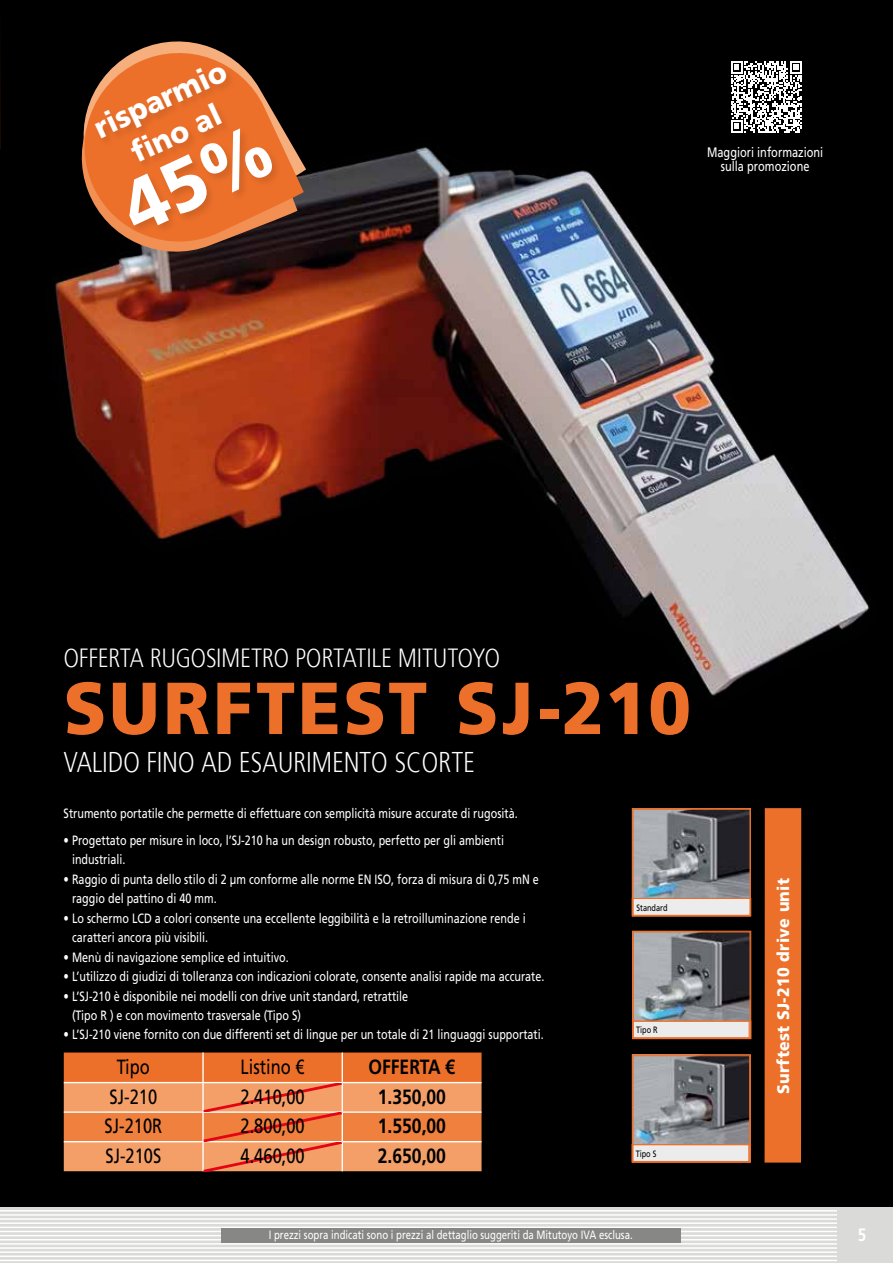
<style>
.page{position:relative;width:893px;height:1263px;background:#fff}
.page>*{position:absolute;margin:0;border:0;box-sizing:border-box;transform-origin:0 0}
.t1{font:900 73.5px "Mitutoyo Frutiger";letter-spacing:.04em;color:#ed702a}
.t2{font:900 30px/37.5px "Mitutoyo Frutiger";color:#fff;text-align:center}
.t3{font:300 28.5px "Mitutoyo Frutiger";letter-spacing:.01em;color:#fff}
.t4{font:300 26.25px "Mitutoyo Frutiger";letter-spacing:.005em;color:#fff}
.t5{font:20.55px "Mitutoyo Frutiger";color:#000}
.t6{font:700 20.55px "Mitutoyo Frutiger";color:#000}
.t7{font:700 18px "Mitutoyo Frutiger";color:#fff}
.t8{font:900 16.65px "Mitutoyo Frutiger";letter-spacing:.02em;color:#fff}
.t9{font:13.8px/13.8px "Mitutoyo Frutiger";color:#fff;text-align:center}
.t10{font:13.5px/19.5px "Mitutoyo Frutiger";color:#fff}
.t11{font:12px "Mitutoyo Frutiger";color:#fff}
.t12{font:9.15px "Mitutoyo Frutiger";color:#000}
</style>
<div class="page">
<div style="left:0;top:1208px;width:838px;height:55px;background:#dadad9"></div>
<hr style="left:0;top:1210px;width:838px;height:1px;background:#fff">
<hr style="left:0;top:1214px;width:838px;height:2px;background:#fff">
<hr style="left:0;top:1218px;width:838px;height:2px;background:#fff">
<hr style="left:0;top:1222px;width:838px;height:2px;background:#fff">
<hr style="left:0;top:1226px;width:838px;height:2px;background:#fff">
<hr style="left:0;top:1231px;width:838px;height:1px;background:#fff">
<hr style="left:0;top:1235px;width:838px;height:1px;background:#fff">
<hr style="left:0;top:1239px;width:838px;height:1px;background:#fff">
<hr style="left:0;top:1243px;width:838px;height:1px;background:#fff">
<hr style="left:0;top:1247px;width:838px;height:2px;background:#fff">
<hr style="left:0;top:1251px;width:838px;height:2px;background:#fff">
<hr style="left:0;top:1255px;width:838px;height:2px;background:#fff">
<hr style="left:0;top:1260px;width:838px;height:1px;background:#fff">
<div style="left:838px;top:1208px;width:55px;height:55px;background:#dadad9"></div>
<div style="left:221px;top:1229px;width:459px;height:14px;background:#878786"></div>
<div style="left:0;top:0;width:893px;height:1206px;background:#000"></div>
<svg style="left:731px;top:61px;width:71px;height:25px"></svg>
<img style="left:0;top:55px;width:1px;height:31px">
<svg style="left:64px;top:1052px;width:418px;height:119px;background:#f08b52"></svg>
<div style="left:765px;top:808px;width:36px;height:354px;background:#ed702a"></div>
<img style="left:635px;top:811px;width:113px;height:87px">
<div style="left:632px;top:808px;width:119px;height:108px;border:1px solid #ed702a"></div>
<div style="left:632px;top:898px;width:119px;height:18px;background:#ececec"></div>
<div style="left:632px;top:898px;width:119px;height:18px;border:1px solid #ed702a"></div>
<div style="left:633px;top:809px;width:117px;height:107px;border:1px solid #ed702a"></div>
<img style="left:635px;top:933px;width:113px;height:88px">
<div style="left:632px;top:1021px;width:119px;height:18px;background:#ececec;border:1px solid #ed702a"></div>
<div style="left:633px;top:931px;width:117px;height:107px;border:1px solid #ed702a"></div>
<img style="left:635px;top:1057px;width:113px;height:87px">
<div style="left:632px;top:1054px;width:119px;height:108px;border:1px solid #ed702a"></div>
<div style="left:632px;top:1144px;width:119px;height:18px;background:#ececec;border:1px solid #ed702a"></div>
<div style="left:633px;top:1055px;width:117px;height:107px;border:1px solid #ed702a"></div>
<div style="left:632px;top:1021px;width:117px;height:18px;border:1px solid #ed702a"></div>
<div style="left:632px;top:1144px;width:117px;height:18px;border:1px solid #ed702a"></div>
<img style="left:0;top:86px;width:870px;height:613px">
<svg style="left:304px;top:86px;width:3px;height:157px"></svg>
<svg style="left:69px;top:86px;width:229px;height:178px"></svg>
<svg style="left:72px;top:41px;width:232px;height:214px"></svg>
<div style="left:94px;top:66px;width:188px;height:169px;background:#000;opacity:.12"></div>
<svg style="left:116px;top:122px;width:160px;height:112px;background:#e26c29"></svg>
<h2 class="t2" style="left:88px;top:112px;width:144px;rotate:-25deg">risparmio fi no al</h2>
<p class="t9" style="left:707px;top:146px;width:118px">Maggiori informazioni sulla promozione</p>
<h3 class="t4" style="left:64px;top:642px;width:438px">OFFERTA RUGOSIMETRO PORTATILE MITUTOYO</h3>
<h1 class="t1" style="left:64px;top:664px;width:629px">SURFTEST SJ-210</h1>
<h3 class="t3" style="left:64px;top:745px;width:412px">VALIDO FINO AD ESAURIMENTO SCORTE</h3>
<p class="t10" style="left:64px;top:804px;width:456px">Strumento portatile che permette di effettuare con semplicità misure accurate di rugosità.</p>
<p class="t10" style="left:72px;top:830px;width:434px;text-indent:-8px">• Progettato per misure in loco, l’SJ-210 ha un design robusto, perfetto per gli ambienti industriali.</p>
<p class="t10" style="left:72px;top:869px;width:468px;text-indent:-8px">• Raggio di punta dello stilo di 2 μm conforme alle norme EN ISO, forza di misura di 0,75 mN e raggio del pattino di 40 mm.</p>
<p class="t10" style="left:72px;top:908px;width:455px;text-indent:-8px">• Lo schermo LCD a colori consente una eccellente leggibilità e la retroilluminazione rende i caratteri ancora più visibili.</p>
<p class="t10" style="left:64px;top:947px;width:227px">• Menù di navigazione semplice ed intuitivo.</p>
<p class="t10" style="left:64px;top:966px;width:482px">• L’utilizzo di giudizi di tolleranza con indicazioni colorate, consente analisi rapide ma accurate.</p>
<p class="t10" style="left:72px;top:986px;width:338px;text-indent:-8px">• L’SJ-210 è disponibile nei modelli con drive unit standard, retrattile (Tipo R ) e con movimento trasversale (Tipo S)</p>
<p class="t10" style="left:64px;top:1025px;width:482px">• L’SJ-210 viene fornito con due differenti set di lingue per un totale di 21 linguaggi supportati.</p>
<h3 class="t5" style="left:117px;top:1054px;width:35px">Tipo</h3>
<h3 class="t5" style="left:241px;top:1054px;width:66px">Listino €</h3>
<h3 class="t6" style="left:368px;top:1054px;width:88px">OFFERTA €</h3>
<h3 class="t5" style="left:110px;top:1084px;width:49px">SJ-210</h3>
<h3 class="t5" style="left:241px;top:1084px;width:66px">2.410,00</h3>
<h3 class="t6" style="left:378px;top:1084px;width:70px">1.350,00</h3>
<h3 class="t5" style="left:105px;top:1114px;width:59px">SJ-210R</h3>
<h3 class="t5" style="left:241px;top:1114px;width:66px">2.800,00</h3>
<h3 class="t6" style="left:378px;top:1114px;width:70px">1.550,00</h3>
<h3 class="t5" style="left:105px;top:1143px;width:57px">SJ-210S</h3>
<h3 class="t5" style="left:241px;top:1143px;width:66px">4.460,00</h3>
<h3 class="t6" style="left:378px;top:1143px;width:70px">2.650,00</h3>
<p class="t12" style="left:636px;top:902px;width:33px">Standard</p>
<p class="t12" style="left:636px;top:1024px;width:23px">Tipo R</p>
<p class="t12" style="left:636px;top:1148px;width:22px">Tipo S</p>
<p class="t8" style="left:773px;top:1094px;width:218px;rotate:-90deg">Surftest SJ-210 drive unit</p>
<p class="t11" style="left:269px;top:1227px;width:365px">I prezzi sopra indicati sono i prezzi al dettaglio suggeriti da Mitutoyo IVA esclusa.</p>
<h3 class="t7" style="left:858px;top:1224px;width:10px">5</h3>
</div>
